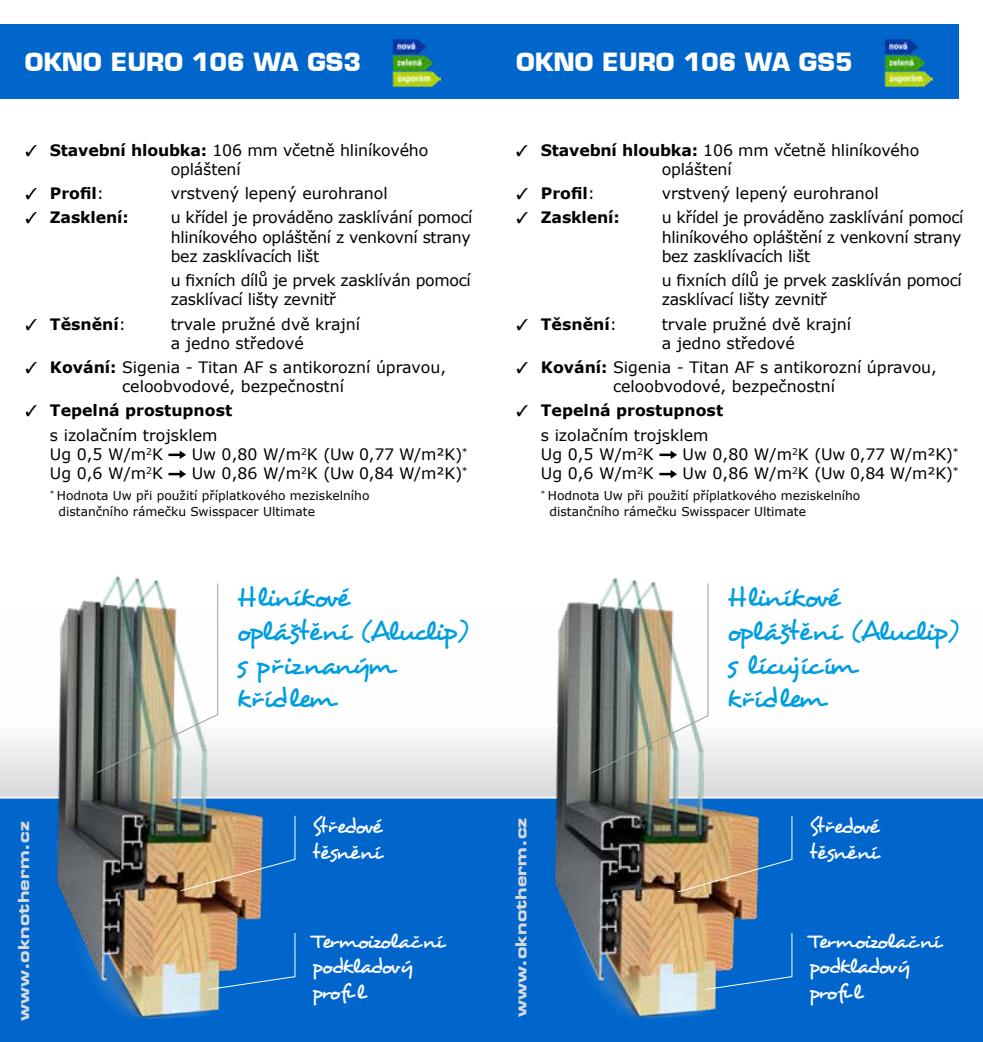
<style>
.page{position:relative;width:983px;height:1042px;background:#fff}
.page>*{position:absolute;margin:0;border:0;box-sizing:border-box;transform-origin:0 0}
.t1{font:28px/33.6px "Desyrel";letter-spacing:-.045em;color:#009ee0}
.t2{font:700 24.5px "Eurostile LT";color:#fff}
.t3{font:21.35px/25.6px "Desyrel";letter-spacing:-.065em;color:#fff}
.t4{font:21.35px/25.6px "Desyrel";color:#fff}
.t5{font:15.75px/19.2px "Verdana";letter-spacing:-.01em;color:#000}
.t6{font:700 15.75px "Verdana";color:#000}
.t7{font:15.4px "Eurostile CE Bold Extended Two";color:#d9dadb}
.t8{font:12.25px/15.8px "Verdana";color:#000}
.s1{font-weight:700}
.s2{font-weight:400}
</style>
<div class="page">
<div style="left:0;top:608px;width:982px;height:190px;background:linear-gradient(to bottom,#fff,#e5e5e6)"></div>
<div style="left:0;top:797px;width:982px;height:245px;background:#06c"></div>
<hr style="left:0;top:797px;width:982px;height:1px;background:#fff">
<div style="left:0;top:25px;width:957px;height:74px;background:#06c"></div>
<img style="left:22px;top:575px;width:281px;height:444px">
<svg style="left:168px;top:450px;width:18px;height:9px"></svg>
<svg style="left:168px;top:470px;width:18px;height:8px"></svg>
<svg style="left:659px;top:450px;width:18px;height:9px"></svg>
<svg style="left:659px;top:470px;width:18px;height:8px"></svg>
<img style="left:393px;top:39px;width:47px;height:47px">
<img style="left:884px;top:39px;width:47px;height:47px">
<img style="left:513px;top:578px;width:284px;height:440px">
<img style="left:96px;top:582px;width:122px;height:192px">
<svg style="left:207px;top:932px;width:89px;height:58px"></svg>
<img style="left:179px;top:815px;width:117px;height:77px">
<img style="left:589px;top:582px;width:119px;height:192px">
<svg style="left:704px;top:932px;width:88px;height:58px"></svg>
<img style="left:676px;top:815px;width:116px;height:78px">
<h2 class="t2" style="left:25px;top:47px;width:338px">OKNO EURO 106 WA GS3</h2>
<h2 class="t2" style="left:516px;top:47px;width:338px">OKNO EURO 106 WA GS5</h2>
<p class="t5" style="left:171px;top:140px;width:259px;text-indent:-121px"><span class="s1">Stavební hloubka:</span> 106 mm včetně hliníkového opláštení</p>
<p class="t6" style="left:50px;top:182px;width:56px">Profil<span class="s2">:</span></p>
<p class="t5" style="left:171px;top:184px;width:218px">vrstvený lepený eurohranol</p>
<p class="t6" style="left:50px;top:206px;width:80px">Zasklení:</p>
<p class="t5" style="left:171px;top:208px;width:303px">u křídel je prováděno zasklívání pomocí hliníkového opláštění z venkovní strany bez zasklívacích lišt</p>
<p class="t5" style="left:171px;top:271px;width:301px">u fixních dílů je prvek zasklíván pomocí zasklívací lišty zevnitř</p>
<p class="t6" style="left:50px;top:313px;width:77px">Těsnění<span class="s2">:</span></p>
<p class="t5" style="left:171px;top:314px;width:191px">trvale pružné dvě krajní a jedno středové</p>
<p class="t5" style="left:122px;top:357px;width:325px;text-indent:-72px"><span class="s1">Kování:</span> Sigenia - Titan AF s antikorozní úpravou, celoobvodové, bezpečnostní</p>
<p class="t6" style="left:50px;top:400px;width:184px">Tepelná prostupnost</p>
<p class="t5" style="left:50px;top:425px;width:169px">s izolačním trojsklem<br>Ug 0,5 W/m<sup>2</sup>K</p>
<p class="t5" style="left:192px;top:444px;width:277px">Uw 0,80 W/m<sup>2</sup>K (Uw 0,77 W/m²K)<sup>*</sup></p>
<p class="t5" style="left:50px;top:464px;width:114px">Ug 0,6 W/m<sup>2</sup>K</p>
<p class="t5" style="left:192px;top:464px;width:277px">Uw 0,86 W/m<sup>2</sup>K (Uw 0,84 W/m²K)<sup>*</sup></p>
<p class="t8" style="left:58px;top:487px;width:312px;text-indent:-9px"><sup>*</sup> Hodnota Uw při použití příplatkového meziskelního distančního rámečku Swisspacer Ultimate</p>
<h1 class="t1" style="left:236px;top:581px;width:234px">Hliníkové opláštění (Aluclip) s přiznaným křídlem</h1>
<p class="t5" style="left:661px;top:140px;width:259px;text-indent:-121px"><span class="s1">Stavební hloubka:</span> 106 mm včetně hliníkového opláštení</p>
<p class="t6" style="left:540px;top:182px;width:56px">Profil<span class="s2">:</span></p>
<p class="t5" style="left:661px;top:184px;width:218px">vrstvený lepený eurohranol</p>
<p class="t6" style="left:540px;top:206px;width:80px">Zasklení:</p>
<p class="t5" style="left:661px;top:208px;width:303px">u křídel je prováděno zasklívání pomocí hliníkového opláštění z venkovní strany bez zasklívacích lišt</p>
<p class="t5" style="left:661px;top:271px;width:301px">u fixních dílů je prvek zasklíván pomocí zasklívací lišty zevnitř</p>
<p class="t6" style="left:540px;top:313px;width:77px">Těsnění<span class="s2">:</span></p>
<p class="t5" style="left:661px;top:314px;width:191px">trvale pružné dvě krajní a jedno středové</p>
<p class="t5" style="left:613px;top:357px;width:325px;text-indent:-72px"><span class="s1">Kování:</span> Sigenia - Titan AF s antikorozní úpravou, celoobvodové, bezpečnostní</p>
<p class="t6" style="left:540px;top:400px;width:184px">Tepelná prostupnost</p>
<p class="t5" style="left:540px;top:425px;width:169px">s izolačním trojsklem<br>Ug 0,5 W/m<sup>2</sup>K</p>
<p class="t5" style="left:682px;top:444px;width:277px">Uw 0,80 W/m<sup>2</sup>K (Uw 0,77 W/m²K)<sup>*</sup></p>
<p class="t5" style="left:540px;top:464px;width:114px">Ug 0,6 W/m<sup>2</sup>K</p>
<p class="t5" style="left:682px;top:464px;width:277px">Uw 0,86 W/m<sup>2</sup>K (Uw 0,84 W/m²K)<sup>*</sup></p>
<p class="t8" style="left:549px;top:487px;width:312px;text-indent:-9px"><sup>*</sup> Hodnota Uw při použití příplatkového meziskelního distančního rámečku Swisspacer Ultimate</p>
<h1 class="t1" style="left:726px;top:581px;width:234px">Hliníkové opláštění (Aluclip) s lícujícím křídlem</h1>
<p class="t7" style="left:14px;top:1021px;width:201px;rotate:-90deg">www.oknotherm.cz</p>
<h3 class="t4" style="left:312px;top:814px;width:71px">Středové těsnění</h3>
<h3 class="t3" style="left:312px;top:928px;width:133px">Termoizolační podkladový profil</h3>
<p class="t7" style="left:511px;top:1017px;width:201px;rotate:-90deg">www.oknotherm.cz</p>
<h3 class="t4" style="left:809px;top:814px;width:71px">Středové těsnění</h3>
<h3 class="t3" style="left:809px;top:928px;width:133px">Termoizolační podkladový profil</h3>
</div>
